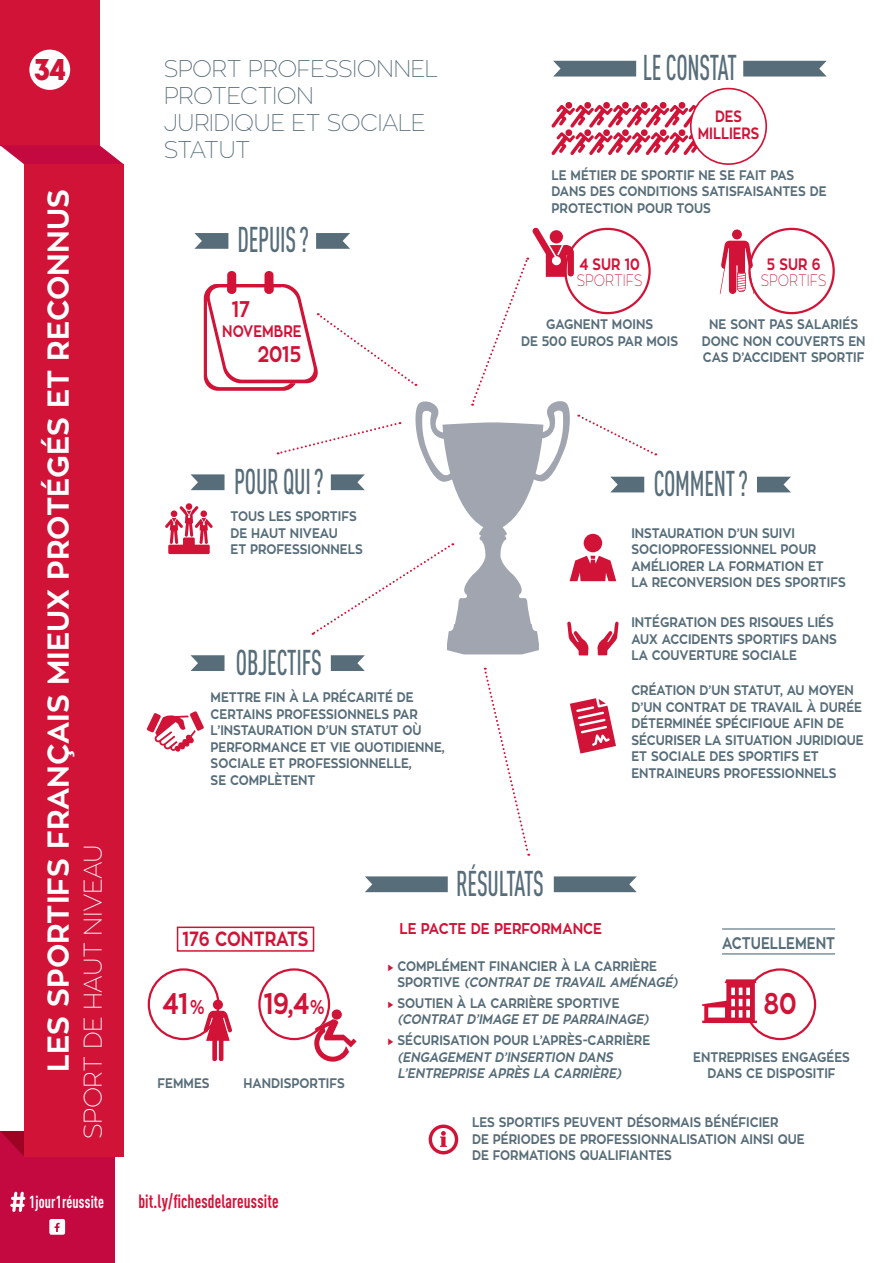
<style>
.page{position:relative;width:893px;height:1263px;background:#fff}
.page>*{position:absolute;margin:0;border:0;box-sizing:border-box;transform-origin:0 0}
.t1{font:500 35.4px "DIN Cond";letter-spacing:-.01em;color:#576d79;scale:.73 1}
.t2{font:700 30px "Zona Pro";color:#fff}
.t3{font:30px "Intro";color:#d11337}
.t4{font:700 29.7px "Zona Pro";color:#d11337;scale:.81 1}
.t5{font:100 25.5px "Zona Pro";letter-spacing:-.03em;color:#fff}
.t6{font:100 24px/27px "Zona Pro";letter-spacing:-.03em;color:#576d79}
.t7{font:700 22.5px "Zona Pro";color:#d11337;scale:.81 1}
.t8{font:700 20.4px "Zona Pro";letter-spacing:-.015em;color:#d11337;scale:.81 1}
.t9{font:700 18.9px "DIN Cond";letter-spacing:.01em;color:#d11337;scale:.87 1}
.t10{font:700 17.25px "DIN Cond";letter-spacing:.01em;color:#fff;scale:.87 1}
.t11{font:700 16.8px "Zona Pro";color:#576d79;scale:.81 1}
.t12{font:700 16.65px "Zona Pro";color:#d11337;scale:.81 1}
.t13{font:100 16.5px "Zona Pro";color:#d11337;scale:.81 1}
.t14{font:700 16.5px "Zona Pro";color:#d11337;scale:.81 1}
.t15{font:700 16.35px/16.5px "Zona Pro";color:#d11337;text-align:center;scale:.81 1}
.t16{font:700 15.6px "Zona Pro";color:#d11337;scale:.87 1}
.t17{font:700 13.8px/16.5px "Zona Pro";color:#576d79;scale:.87 1}
.t18{font:italic 700 13.8px/16.5px "Zona Pro";color:#576d79;scale:.87 1}
.s1{font-size:19.95px}
.s2{font-family:"Ludwig Pro";color:#d11337}
.s3{font-style:italic}
.s4{font-family:"Ludwig Pro";font-style:normal;color:#d11337}
.s5{font-style:normal}
</style>
<div class="page">
<svg style="left:757px;top:477px;width:34px;height:15px"></svg>
<div style="left:0;top:1131px;width:114px;height:132px;background:#c40941"></div>
<div style="left:0;top:0;width:100px;height:145px;background:#d11337"></div>
<svg style="left:0;top:145px;width:124px;height:19px"></svg>
<div style="left:29px;top:50px;width:41px;height:40px;background:#fff;border-radius:50%"></div>
<svg style="left:0;top:1131px;width:24px;height:25px"></svg>
<div style="left:24px;top:164px;width:99px;height:992px;background:#d11337"></div>
<svg style="left:10px;top:1192px;width:15px;height:20px"></svg>
<div style="left:49px;top:1219px;width:16px;height:16px;background:#fff;border-radius:2px"></div>
<svg style="left:54px;top:1222px;width:7px;height:10px"></svg>
<svg style="left:553px;top:61px;width:83px;height:16px"></svg>
<svg style="left:743px;top:61px;width:84px;height:16px"></svg>
<div style="left:177px;top:926px;width:137px;height:26px;border:2px solid #d11337"></div>
<svg style="left:551px;top:102px;width:153px;height:53px"></svg>
<div style="left:691px;top:89px;width:75px;height:75px;background:#fff;border-radius:50%"></div>
<div style="left:690px;top:88px;width:77px;height:77px;border:2px solid #d11337;border-radius:50%"></div>
<div style="left:748px;top:228px;width:87px;height:86px;border:2px solid #d11337;border-radius:50%"></div>
<svg style="left:365px;top:876px;width:83px;height:16px"></svg>
<svg style="left:554px;top:876px;width:83px;height:16px"></svg>
<div style="left:148px;top:968px;width:72px;height:72px;border:2px solid #d11337;border-radius:50%"></div>
<div style="left:258px;top:968px;width:72px;height:72px;border:2px solid #d11337;border-radius:50%"></div>
<hr style="left:722px;top:928px;width:113px;height:1px;background:#576d79">
<hr style="left:722px;top:953px;width:113px;height:1px;background:#576d79">
<div style="left:744px;top:968px;width:72px;height:72px;border:2px solid #d11337;border-radius:50%"></div>
<svg style="left:429px;top:1124px;width:29px;height:30px"></svg>
<svg style="left:702px;top:979px;width:55px;height:44px"></svg>
<div style="left:732px;top:229px;width:10px;height:10px;background:#d11337;border-radius:50%"></div>
<svg style="left:720px;top:241px;width:34px;height:53px"></svg>
<div style="left:332px;top:1009px;width:10px;height:11px;background:#d11337;border-radius:50%"></div>
<svg style="left:314px;top:1019px;width:43px;height:43px"></svg>
<svg style="left:203px;top:1011px;width:29px;height:51px"></svg>
<div style="left:213px;top:1000px;width:10px;height:10px;background:#d11337;border-radius:50%"></div>
<svg style="left:147px;top:227px;width:509px;height:629px"></svg>
<h2 class="t3" style="left:34px;top:52px;width:34px">34</h2>
<h2 class="t2" style="left:38px;top:1072px;width:884px;rotate:-90deg">LES SPORTIFS FRANÇAIS MIEUX PROTÉGÉS ET RECONNUS</h2>
<h3 class="t5" style="left:77px;top:1138px;width:295px;rotate:-90deg">SPORT DE HAUT NIVEAU</h3>
<p class="t10" style="left:29px;top:1191px;width:88px">1jour1réussite</p>
<h3 class="t6" style="left:164px;top:55px;width:276px">SPORT PROFESSIONNEL<br>PROTECTION<br>JURIDIQUE ET SOCIALE<br>STATUT</h3>
<h1 class="t1" style="left:237px;top:219px;width:100px">DEPUIS ?</h1>
<h3 class="t7" style="left:232px;top:295px;width:24px">17</h3>
<p class="t12" style="left:222px;top:321px;width:87px">NOVEM BRE</p>
<h3 class="t7" style="left:258px;top:339px;width:55px">2015</h3>
<h1 class="t1" style="left:643px;top:46px;width:47px">LE CONSTAT</h1>
<p class="t15" style="left:698px;top:108px;width:77px">DES<br>MILLIERS</p>
<p class="t17" style="left:552px;top:167px;width:318px">LE MÉTIER DE SPORTIF NE SE FAIT PAS<br>DANS DES CONDITIONS SATISFAISANTES DE<br>PROTECTION POUR TOUS</p>
<p class="t14" style="left:579px;top:253px;width:29px">4 SUR</p>
<p class="t14" style="left:625px;top:253px;width:20px">10</p>
<p class="t13" style="left:577px;top:269px;width:83px">SPORTIFS</p>
<p class="t17" style="left:521px;top:316px;width:182px;text-align:center">GAGNENT MOINS<br>DE 500 EUROS PAR MOIS</p>
<p class="t14" style="left:767px;top:253px;width:28px">5 SUR</p>
<p class="t14" style="left:812px;top:253px;width:12px">6</p>
<p class="t13" style="left:761px;top:269px;width:83px">SPORTIFS</p>
<p class="t17" style="left:709px;top:316px;width:36px">NE SONT</p>
<p class="t17" style="left:702px;top:316px;width:190px;text-indent:68px">PAS SALARIÉS<br>DONC NON COUVERTS EN<br>CAS D’ACCIDENT SPORTIF</p>
<h1 class="t1" style="left:234px;top:460px;width:125px">POUR QUI ?</h1>
<p class="t17" style="left:230px;top:508px;width:154px">TOUS LES SPORTIFS<br>DE HAUT NIVEAU<br>ET PROFESSIONNELS</p>
<h1 class="t1" style="left:236px;top:641px;width:116px">OBJECTIFS</h1>
<p class="t17" style="left:211px;top:689px;width:271px">METTRE FIN À LA PRÉCARITÉ DE<br>CERTAINS PROFESSIONNELS PAR<br>L’INSTAURATION D’UN STATUT OÙ<br>PERFORMANCE ET VIE QUOTIDIENNE,<br>SOCIALE ET PROFESSIONNELLE,<br>SE COMPLÈTENT</p>
<h1 class="t1" style="left:456px;top:862px;width:83px">RÉSU LTATS</h1>
<h1 class="t1" style="left:654px;top:462px;width:15px">COMMENT</h1>
<h1 class="t1" style="left:738px;top:462px;width:16px">?</h1>
<p class="t17" style="left:631px;top:525px;width:248px">INSTAURATION D’UN SUIVI<br>SOCIOPROFESSIONNEL POUR<br>AMÉLIORER LA FORMATION ET<br>LA RECONVERSION DES SPORTIFS</p>
<p class="t17" style="left:631px;top:614px;width:238px">INTÉGRATION DES RISQUES LIÉS<br>AUX ACCIDENTS SPORTIFS DANS<br>LA COUVERTURE SOCIALE</p>
<p class="t17" style="left:631px;top:682px;width:268px">CRÉATION D’UN STATUT, AU MOYEN<br>D’UN CONTRAT DE TRAVAIL À DURÉE<br>DÉTERMINÉE SPÉCIFIQUE AFIN DE<br>SÉCURISER LA SITUATION JURIDIQUE<br>ET SOCIALE DES SPORTIFS ET<br>ENTRAINEURS PROFESSIONNELS</p>
<h3 class="t8" style="left:183px;top:925px;width:157px">176 CONTRATS</h3>
<h3 class="t4" style="left:163px;top:984px;width:53px">41<span class="s1">%</span></h3>
<h3 class="t4" style="left:264px;top:984px;width:76px">19,4<span class="s1">%</span></h3>
<p class="t17" style="left:158px;top:1075px;width:61px">FEMMES</p>
<p class="t17" style="left:244px;top:1075px;width:118px">HANDISPORTIFS</p>
<h3 class="t9" style="left:138px;top:1190px;width:163px">bit.ly/fichesdelareussite</h3>
<p class="t16" style="left:399px;top:918px;width:234px">LE PACTE DE PERFORMANCE</p>
<p class="t11" style="left:722px;top:932px;width:141px">ACTUELLEMENT</p>
<p class="t17" style="left:397px;top:958px;width:327px;text-indent:-10px"><span class="s2">▶</span> COMPLÉMENT FINANCIER À LA CARRIÈRE<br>S P O R T I V E <span class="s3">(CONTRAT DE TRAVAIL AMÉNAGÉ)</span></p>
<p class="t18" style="left:397px;top:995px;width:294px;text-indent:-10px"><span class="s4">▶</span> <span class="s5">SOUTIEN À LA CARRIÈRE SPORTIVE </span>(CONTRAT D’IMAGE ET DE PARRAINAGE)</p>
<p class="t18" style="left:397px;top:1032px;width:292px;text-indent:-10px"><span class="s4">▶</span> <span class="s5">SÉCURISATION POUR L’APRÈS-CARRIÈRE </span>(ENGAGEMENT D’INSERTION DANS<br>L’ENTREPRISE APRÈS LA CARRIÈRE)</p>
<h3 class="t4" style="left:764px;top:984px;width:42px">80</h3>
<p class="t17" style="left:693px;top:1049px;width:10px">ENTREPRISES</p>
<p class="t17" style="left:708px;top:1049px;width:165px;text-indent:74px">ENGAGÉES<br>DANS CE DISPOSITIF</p>
<p class="t17" style="left:472px;top:1114px;width:384px">LES SPORTIFS PEUVENT DÉSORMAIS BÉNÉFICIER<br>DE PÉRIODES DE PROFESSIONNALISATION AINSI QUE<br>DE FORMATIONS QUALIFIANTES</p>
</div>
